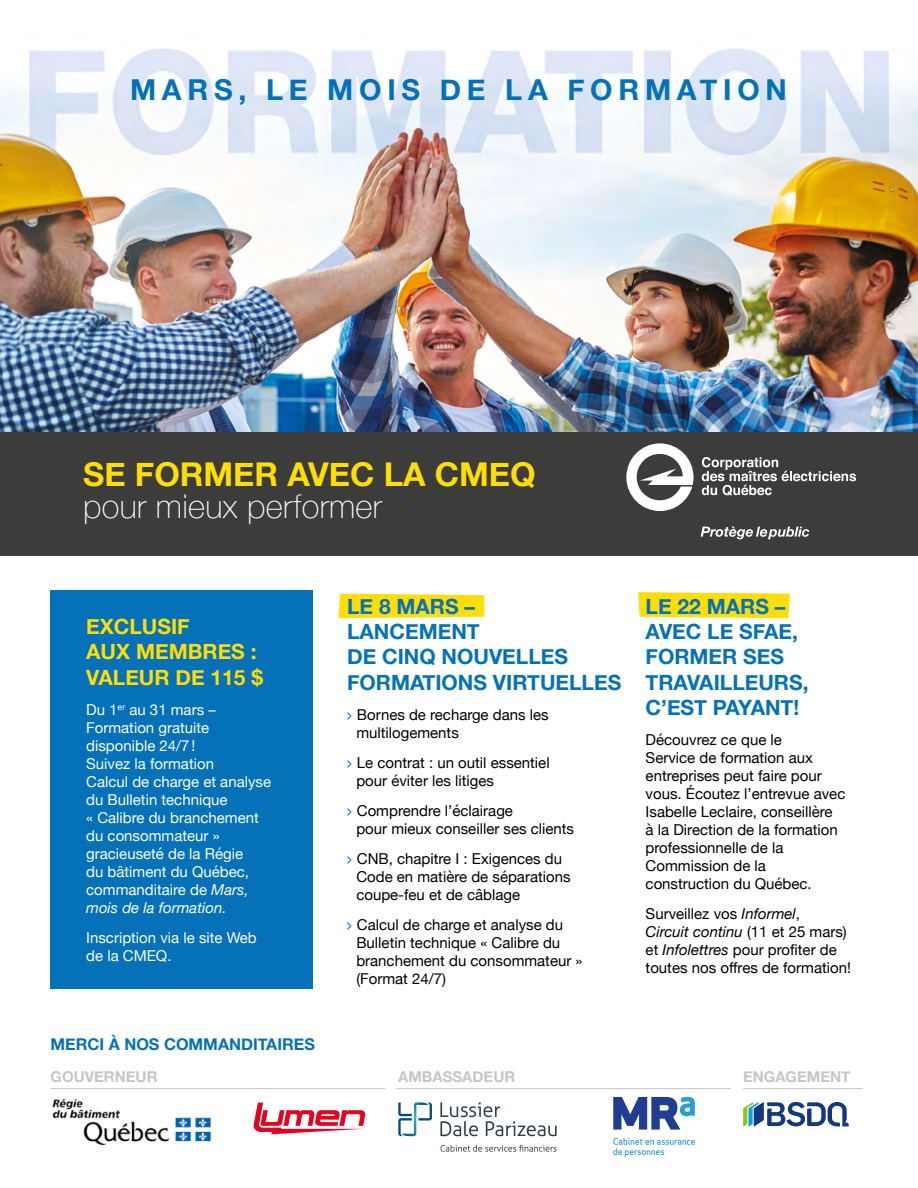
<style>
.page{position:relative;width:918px;height:1188px;background:#fff}
.page>*{position:absolute;margin:0;border:0;box-sizing:border-box;transform-origin:0 0}
.t1{font:700 32.85px "Helvetica Neue";color:#ffdd06}
.t2{font:100 32.85px "Helvetica Neue";letter-spacing:.01em;color:#fff}
.t3{font:700 28.8px "Helvetica Neue";letter-spacing:.2em;color:#0471b9}
.t4{font:700 21px/25.2px "Helvetica Neue";color:#0471b9}
.t5{font:700 21px/25.2px "Helvetica Neue";color:#ffdd06}
.t6{font:700 16.2px "Helvetica Neue";color:#0471b9}
.t7{font:15px/18px "Helvetica Neue";color:#000}
.t8{font:15px/18px "Helvetica Neue";color:#fff}
.t9{font:700 15px "Helvetica Neue";color:#c6c6c6}
.s1{font-style:italic}
.s2{font-family:"Myriad Pro";font-weight:700;color:#0471b9}
</style>
<div class="page">
<div style="left:51px;top:590px;width:262px;height:399px;background:#0471b9"></div>
<img style="left:50px;top:1088px;width:161px;height:58px">
<img style="left:0;top:48px;width:918px;height:384px">
<div style="left:0;top:432px;width:918px;height:123px;background:#3c3c3b"></div>
<svg style="left:339px;top:594px;width:145px;height:24px;background:#ffde10"></svg>
<svg style="left:638px;top:592px;width:152px;height:26px;background:#ffdf16"></svg>
<svg style="left:743px;top:1102px;width:106px;height:24px"></svg>
<svg style="left:254px;top:1103px;width:111px;height:31px"></svg>
<svg style="left:613px;top:1138px;width:82px;height:19px"></svg>
<svg style="left:613px;top:1097px;width:82px;height:33px"></svg>
<svg style="left:441px;top:1145px;width:116px;height:7px"></svg>
<svg style="left:440px;top:1102px;width:117px;height:34px"></svg>
<svg style="left:398px;top:1103px;width:34px;height:33px"></svg>
<hr style="left:51px;top:1088px;width:334px;height:1px;background:#c6c6c6">
<hr style="left:743px;top:1088px;width:119px;height:1px;background:#c6c6c6">
<hr style="left:396px;top:1088px;width:335px;height:1px;background:#c6c6c6">
<svg style="left:702px;top:457px;width:154px;height:39px"></svg>
<svg style="left:626px;top:443px;width:68px;height:68px"></svg>
<svg style="left:701px;top:526px;width:108px;height:13px"></svg>
<h2 class="t3" style="left:130px;top:67px;width:658px">MARS, LE MOIS DE LA FORMATION</h2>
<h1 class="t1" style="left:83px;top:448px;width:454px">SE FORMER AVEC LA CMEQ</h1>
<h1 class="t2" style="left:83px;top:482px;width:300px">pour mieux performer</h1>
<h3 class="t5" style="left:86px;top:615px;width:178px">EXCLUSIF<br>AUX MEMBRES :<br>VALEUR DE 115 $</h3>
<p class="t8" style="left:86px;top:701px;width:186px">Du 1<sup>er</sup> au 31 mars –<br>Formation gratuite disponible 24/7!<br>Suivez la formation<br>Calcul de charge et analyse du Bulletin technique<br>« Calibre du branchement du consommateur » gracieuseté de la Régie<br>du bâtiment du Québec, commanditaire de <span class="s1">Mars, mois de la formation.</span></p>
<p class="t8" style="left:86px;top:929px;width:172px">Inscription via le site Web de la CMEQ.</p>
<h3 class="t4" style="left:347px;top:594px;width:276px">LE 8 MARS –<br>LANCEMENT<br>DE CINQ NOUVELLES<br>FORMATIONS VIRTUELLES</h3>
<p class="t7" style="left:356px;top:706px;width:194px;text-indent:-9px"><span class="s2">&gt;</span> Bornes de recharge dans les multilogements</p>
<p class="t7" style="left:356px;top:754px;width:195px;text-indent:-9px"><span class="s2">&gt;</span> Le contrat : un outil essentiel pour éviter les litiges</p>
<p class="t7" style="left:356px;top:802px;width:219px;text-indent:-9px"><span class="s2">&gt;</span> Comprendre l’éclairage<br>pour mieux conseiller ses clients</p>
<p class="t7" style="left:356px;top:850px;width:216px;text-indent:-9px"><span class="s2">&gt;</span> CNB, chapitre I : Exigences du<br>Code en matière de séparations coupe-feu et de câblage</p>
<p class="t7" style="left:356px;top:916px;width:228px;text-indent:-9px"><span class="s2">&gt;</span> Calcul de charge et analyse du<br>Bulletin technique « Calibre du branchement du consommateur » (Format 24/7)</p>
<h3 class="t4" style="left:646px;top:594px;width:164px">LE 22 MARS –<br>AVEC LE SFAE,<br>FORMER SES<br>TRAVAILLEURS,<br>C’EST PAYANT!</h3>
<p class="t7" style="left:646px;top:731px;width:201px">Découvrez ce que le<br>Service de formation aux entreprises peut faire pour vous. Écoutez l’entrevue avec<br>Isabelle Leclaire, conseillère<br>à la Direction de la formation professionnelle de la<br>Commission de la construction du Québec.</p>
<p class="t7" style="left:646px;top:905px;width:207px">Surveillez vos <span class="s1">Informel</span>,<br><span class="s1">Circuit continu</span> (11 et 25 mars) et <span class="s1">Infolettres</span> pour profiter de toutes nos offres de formation!</p>
<p class="t6" style="left:51px;top:1031px;width:266px">MERCI À NOS COMMANDITAIRES</p>
<p class="t9" style="left:51px;top:1065px;width:108px">GOUVERNEUR</p>
<p class="t9" style="left:398px;top:1065px;width:119px">AMBASSADEUR</p>
<p class="t9" style="left:743px;top:1065px;width:109px">ENGAGEMENT</p>
</div>
